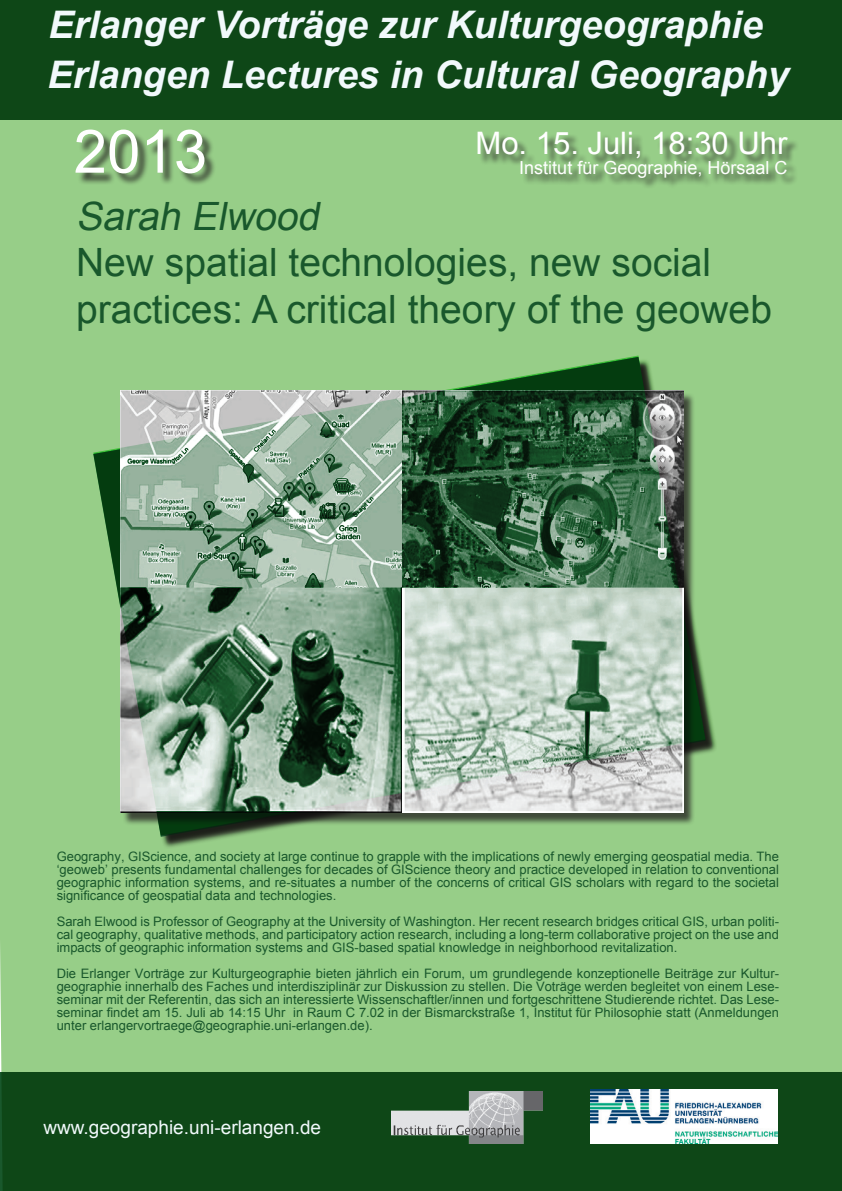
<style>
.page{position:relative;width:842px;height:1191px;background:#fff}
.page>*{position:absolute;margin:0;border:0;box-sizing:border-box;transform-origin:0 0}
.t1{font:60px "Arial";color:#fff}
.t2{font:39px/46.8px "Arial";color:#19582c}
.t3{font:italic 39px "Arial";color:#19582c}
.t4{font:italic 700 38px/50px "Arial";color:#f1f9fb}
.t5{font:31px "Arial";color:#fff}
.t6{font:19px "Arial";color:#f1f9fb}
.t7{font:18px "Arial";color:#fff}
.t8{font:13px/13px "Arial";color:#19582c;text-align:justify}
</style>
<div class="page">
<div style="left:0;top:120px;width:842px;height:952px;background:#97ce88"></div>
<div style="left:0;top:1072px;width:842px;height:119px;background:#0e4717"></div>
<div style="left:0;top:0;width:842px;height:120px;background:#0e4717"></div>
<div style="left:77px;top:131px;width:140px;height:55px;background:#231f20;opacity:.75"></div>
<div style="left:479px;top:133px;width:321px;height:56px;background:#231f20;opacity:.75"></div>
<img style="left:391px;top:1091px;width:151px;height:52px">
<img style="left:590px;top:1089px;width:187px;height:54px">
<div style="left:95px;top:357px;width:622px;height:490px;background:#231f20;opacity:.75"></div>
<svg style="left:93px;top:355px;width:613px;height:480px"></svg>
<h3 class="t4" style="left:48px;top:1px;width:743px">Erlanger Vorträge zur Kulturgeographie<br>Erlangen Lectures in Cultural Geography</h3>
<h1 class="t1" style="left:74px;top:112px;width:135px">2013</h1>
<h3 class="t5" style="left:475px;top:122px;width:313px">Mo. 15. Juli, 18:30 Uhr</h3>
<h3 class="t7" style="left:519px;top:155px;width:270px">Institut für Geographie, Hörsaal C</h3>
<h2 class="t3" style="left:76px;top:190px;width:253px">Sarah Elwood</h2>
<h2 class="t2" style="left:76px;top:240px;width:697px">New spatial technologies, new social practices: A critical theory of the geoweb</h2>
<p class="t8" style="left:57px;top:849px;width:724px">Geography, GIScience, and society at large continue to grapple with the implications of newly emerging geospatial media. The ‘geoweb’ presents fundamental challenges for decades of GIScience theory and practice developed in relation to conventional geographic information systems, and re-situates a number of the concerns of critical GIS scholars with regard to the societal significance of geospatial data and technologies.</p>
<p class="t8" style="left:57px;top:914px;width:724px">Sarah Elwood is Professor of Geography at the University of Washington. Her recent research bridges critical GIS, urban politi&shy;cal geography, qualitative methods, and participatory action research, including a long-term collaborative project on the use and impacts of geographic information systems and GIS-based spatial knowledge in neighborhood revitalization.</p>
<p class="t8" style="left:57px;top:966px;width:724px">Die Erlanger Vorträge zur Kulturgeographie bieten jährlich ein Forum, um grundlegende konzeptionelle Beiträge zur Kultur&shy;geographie innerhalb des Faches und interdisziplinär zur Diskussion zu stellen. Die Voträge werden begleitet von einem Lese&shy;seminar mit der Referentin, das sich an interessierte Wissenschaftler/innen und fortgeschrittene Studierende richtet. Das Lese&shy;seminar findet am 15. Juli ab 14:15 Uhr in Raum C 7.02 in der Bismarckstraße 1, Institut für Philosophie statt (Anmeldungen unter erlangervortraege@geographie.uni-erlangen.de).</p>
<h3 class="t6" style="left:43px;top:1114px;width:279px">www.geographie.uni-erlangen.de</h3>
</div>
